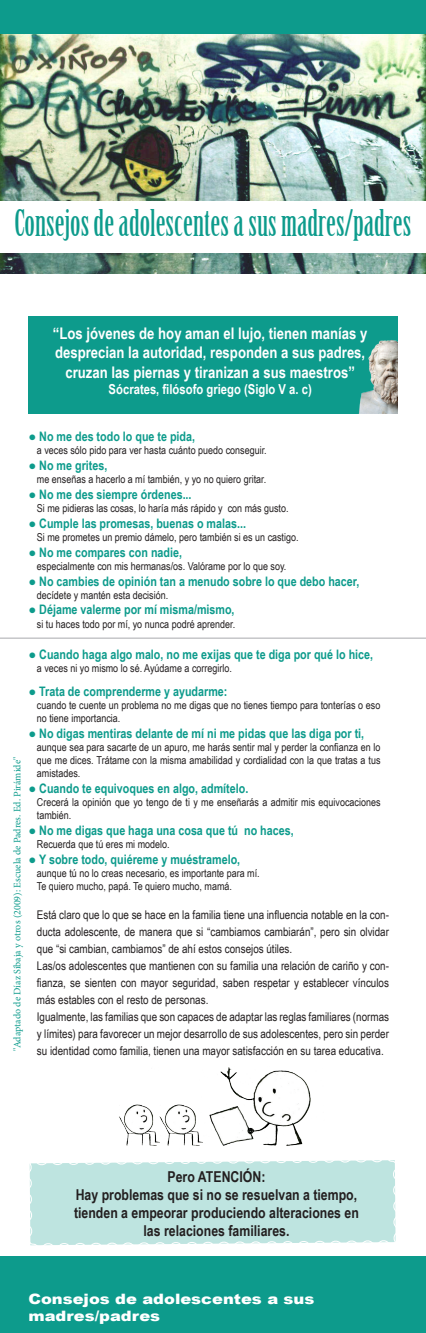
<style>
.page{position:relative;width:426px;height:1333px;background:#fff}
.page>*{position:absolute;margin:0;border:0;box-sizing:border-box;transform-origin:0 0}
.t1{font:36px "Birch Std";color:#0d9b8c}
.t2{font:700 16px/19.2px "Arial Narrow";color:#fff;text-align:center}
.t3{font:700 15px/18px "Arial Narrow";color:#231f20;text-align:center}
.t4{font:900 14.3px "Arial";color:#fff;scale:1.14 1}
.t5{font:700 13.7px "Arial Narrow";color:#fff}
.t6{font:700 13.1px "Arial Narrow";color:#0d9b8c}
.t7{font:12px/17px "Arial Narrow";color:#231f20;text-align:justify}
.t8{font:10.9px/13.1px "Arial Narrow";color:#231f20}
.t9{font:10px "Minion Pro";color:#0d9b8c}
</style>
<div class="page">
<div style="left:0;top:0;width:425px;height:274px;background:#0d9b8c"></div>
<img style="left:0;top:34px;width:425px;height:240px">
<svg style="left:29px;top:1160px;width:367px;height:86px;background:#c2e5e2"></svg>
<div style="left:0;top:1256px;width:425px;height:76px;background:#0d9b8c"></div>
<div style="left:28px;top:316px;width:369px;height:97px;background:#0d9b8c"></div>
<img style="left:357px;top:340px;width:40px;height:74px">
<div style="left:0;top:202px;width:425px;height:51px;background:#fff"></div>
<img style="left:119px;top:1067px;width:192px;height:79px">
<hr style="left:0;top:638px;width:425px;height:1px;background:#a8a9ad">
<p class="t1" style="left:14px;top:203px;width:398px">Consejos de adolescentes a sus madres/padres</p>
<p class="t2" style="left:53px;top:323px;width:315px">“Los jóvenes de hoy aman el lujo, tienen manías y desprecian la autoridad, responden a sus padres, cruzan las piernas y tiranizan a sus maestros”</p>
<p class="t5" style="left:108px;top:379px;width:204px">Sócrates, filósofo griego (Siglo V a. c)</p>
<p class="t6" style="left:28px;top:427px;width:168px">● No me des todo lo que te pida,</p>
<p class="t8" style="left:37px;top:443px;width:231px">a veces sólo pido para ver hasta cuánto puedo conseguir.</p>
<p class="t6" style="left:28px;top:455px;width:80px">● No me grites,</p>
<p class="t8" style="left:37px;top:472px;width:230px">me enseñas a hacerlo a mí también, y yo no quiero gritar.</p>
<p class="t6" style="left:28px;top:484px;width:164px">● No me des siempre órdenes...</p>
<p class="t8" style="left:37px;top:501px;width:253px">Si me pidieras las cosas, lo haría más rápido y con más gusto.</p>
<p class="t6" style="left:28px;top:513px;width:219px">● Cumple las promesas, buenas o malas...</p>
<p class="t8" style="left:37px;top:530px;width:263px">Si me prometes un premio dámelo, pero también si es un castigo.</p>
<p class="t6" style="left:28px;top:542px;width:155px">● No me compares con nadie,</p>
<p class="t8" style="left:37px;top:559px;width:250px">especialmente con mis hermanas/os. Valórame por lo que soy.</p>
<p class="t6" style="left:28px;top:571px;width:332px">● No cambies de opinión tan a menudo sobre lo que debo hacer,</p>
<p class="t8" style="left:37px;top:588px;width:133px">decídete y mantén esta decisión.</p>
<p class="t6" style="left:28px;top:600px;width:207px">● Déjame valerme por mí misma/mismo,</p>
<p class="t8" style="left:37px;top:616px;width:199px">si tu haces todo por mí, yo nunca podré aprender.</p>
<p class="t6" style="left:28px;top:644px;width:346px">● Cuando haga algo malo, no me exijas que te diga por qué lo hice,</p>
<p class="t8" style="left:37px;top:661px;width:196px">a veces ni yo mismo lo sé. Ayúdame a corregirlo.</p>
<p class="t6" style="left:28px;top:681px;width:200px">● Trata de comprenderme y ayudarme:</p>
<p class="t8" style="left:37px;top:698px;width:344px">cuando te cuente un problema no me digas que no tienes tiempo para tonterías o eso no tiene importancia.</p>
<p class="t6" style="left:28px;top:723px;width:337px">● No digas mentiras delante de mí ni me pidas que las diga por ti,</p>
<p class="t8" style="left:37px;top:740px;width:344px;text-align:justify">aunque sea para sacarte de un apuro, me harás sentir mal y perder la confianza en lo que me dices. Trátame con la misma amabilidad y cordialidad con la que tratas a tus amistades.</p>
<p class="t6" style="left:28px;top:778px;width:221px">● Cuando te equivoques en algo, admítelo.</p>
<p class="t8" style="left:37px;top:795px;width:344px">Crecerá la opinión que yo tengo de ti y me enseñarás a admitir mis equivocaciones también.</p>
<p class="t6" style="left:28px;top:820px;width:266px">● No me digas que haga una cosa que tú no haces,</p>
<p class="t8" style="left:37px;top:837px;width:134px">Recuerda que tú eres mi modelo.</p>
<p class="t6" style="left:28px;top:849px;width:213px">● Y sobre todo, quiéreme y muéstramelo,</p>
<p class="t8" style="left:37px;top:866px;width:224px">aunque tú no lo creas necesario, es importante para mí.</p>
<p class="t8" style="left:37px;top:879px;width:196px">Te quiero mucho, papá. Te quiero mucho, mamá.</p>
<p class="t9" style="left:11px;top:1051px;width:296px;rotate:-90deg">"Adaptado de Díaz Sibaja y otros (2009): Escuela de Padres. Ed. Pirámide"</p>
<p class="t7" style="left:37px;top:905px;width:353px">Está claro que lo que se hace en la familia tiene una influencia notable en la con&shy;ducta adolescente, de manera que si “cambiamos cambiarán”, pero sin olvidar que “si cambian, cambiamos” de ahí estos consejos útiles.</p>
<p class="t7" style="left:37px;top:956px;width:353px">Las/os adolescentes que mantienen con su familia una relación de cariño y con&shy;fianza, se sienten con mayor seguridad, saben respetar y establecer vínculos más estables con el resto de personas.</p>
<p class="t7" style="left:37px;top:1007px;width:353px">Igualmente, las familias que son capaces de adaptar las reglas familiares (normas y límites) para favorecer un mejor desarrollo de sus adolescentes, pero sin perder su identidad como familia, tienen una mayor satisfacción en su tarea educativa.</p>
<p class="t3" style="left:167px;top:1167px;width:99px">Pero ATENCIÓN:</p>
<p class="t3" style="left:76px;top:1185px;width:282px">Hay problemas que si no se resuelvan a tiempo,</p>
<p class="t3" style="left:74px;top:1203px;width:286px">tienden a empeorar produciendo alteraciones en las relaciones familiares.</p>
<p class="t4" style="left:28px;top:1288px;width:252px">Consejos de adolescentes a sus</p>
<p class="t4" style="left:28px;top:1305px;width:117px">madres/padres</p>
</div>
